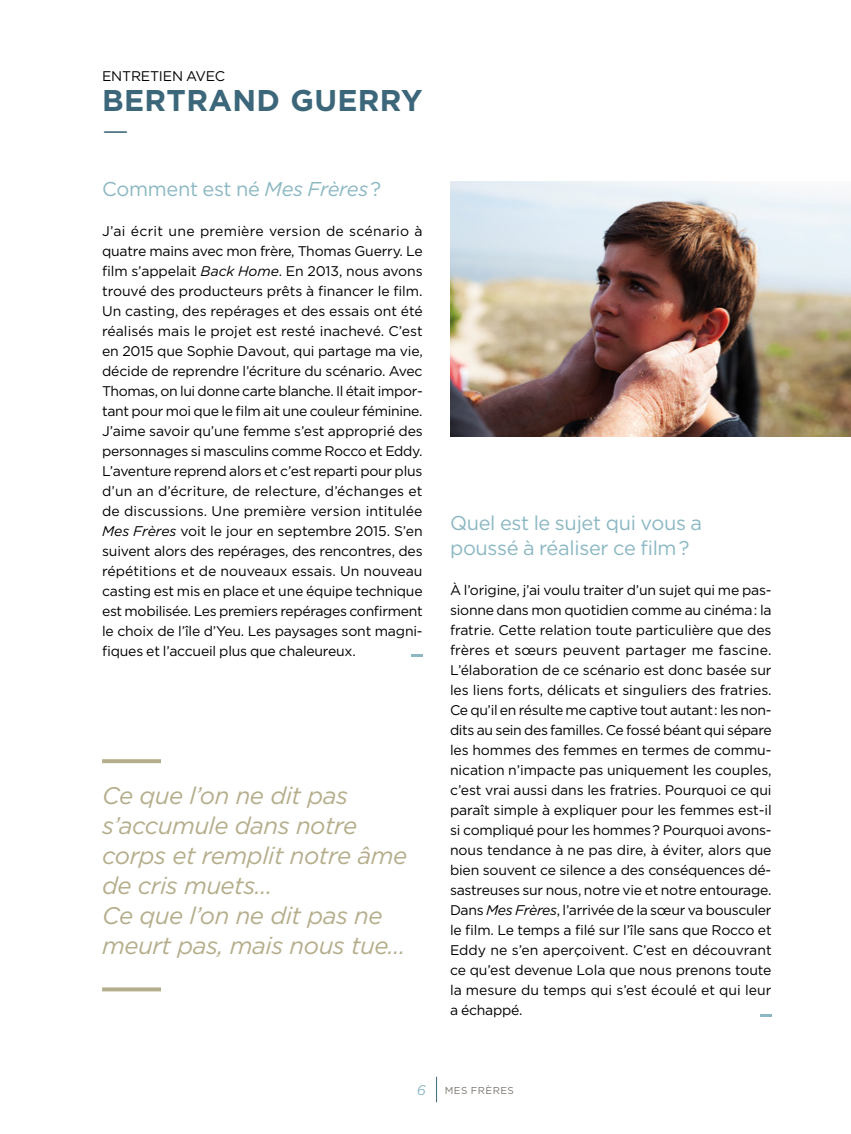
<style>
.page{position:relative;width:851px;height:1134px;background:#fff}
.page>*{position:absolute;margin:0;border:0;box-sizing:border-box;transform-origin:0 0}
.t1{font:700 30px "Gotham";letter-spacing:.01em;color:#3c6679}
.t2{font:300 30px "Gotham";color:#3c6679}
.t3{font:italic 24px/30px "Gotham";letter-spacing:-.02em;color:#b5ae8c}
.t4{font:20px/25px "Gotham";letter-spacing:-.015em;color:#8cb8c3}
.t5{font:14px/20px "Gotham";letter-spacing:-.015em;color:#000;text-align:justify}
.t6{font:italic 14px "Gotham";color:#8cb8c3}
.t7{font:10px "Gotham";letter-spacing:.045em;color:#7c766f}
.s1{font-style:italic}
</style>
<div class="page">
<svg style="left:436px;top:1077px;width:1px;height:25px"></svg>
<img style="left:450px;top:181px;width:400px;height:256px">
<svg style="left:102px;top:759px;width:59px;height:4px"></svg>
<svg style="left:102px;top:987px;width:59px;height:4px"></svg>
<svg style="left:411px;top:654px;width:11px;height:3px"></svg>
<svg style="left:760px;top:1014px;width:11px;height:3px"></svg>
<p class="t5" style="left:102px;top:65px;width:125px">ENTRETIEN AVEC</p>
<h1 class="t1" style="left:102px;top:80px;width:322px">BERTRAND GUERRY</h1>
<h1 class="t2" style="left:102px;top:111px;width:28px">—</h1>
<h3 class="t4" style="left:102px;top:176px;width:280px">Comment est né <span class="s1">Mes Frères</span> ?</h3>
<p class="t5" style="left:102px;top:220px;width:322px">J’ai écrit une première version de scénario à quatre mains avec mon frère, Thomas Guerry. Le film s’appelait <span class="s1">Back Home</span>. En 2013, nous avons trouvé des producteurs prêts à financer le film.<br>Un casting, des repérages et des essais ont été réalisés mais le projet est resté inachevé. C’est en 2015 que Sophie Davout, qui partage ma vie, décide de reprendre l’écriture du scénario. Avec Thomas, on lui donne carte blanche. Il était impor&shy;tant pour moi que le film ait une couleur féminine.<br>J’aime savoir qu’une femme s’est approprié des personnages si masculins comme Rocco et Eddy.<br>L’aventure reprend alors et c’est reparti pour plus d’un an d’écriture, de relecture, d’échanges et de discussions. Une première version intitulée <span class="s1">Mes Frères</span> voit le jour en septembre 2015. S’en suivent alors des repérages, des rencontres, des répétitions et de nouveaux essais. Un nouveau casting est mis en place et une équipe technique est mobilisée. Les premiers repérages confirment le choix de l’île d’Yeu. Les paysages sont magni&shy;fiques et l’accueil plus que chaleureux.</p>
<h2 class="t3" style="left:102px;top:780px;width:307px">Ce que l’on ne dit pas s’accumule dans notre corps et remplit notre âme de cris muets…<br>Ce que l’on ne dit pas ne meurt pas, mais nous tue…</h2>
<h3 class="t4" style="left:450px;top:510px;width:253px">Quel est le sujet qui vous a poussé à réaliser ce film ?</h3>
<p class="t5" style="left:450px;top:580px;width:323px">À l’origine, j’ai voulu traiter d’un sujet qui me pas&shy;sionne dans mon quotidien comme au cinéma : la fratrie. Cette relation toute particulière que des frères et sœurs peuvent partager me fascine.<br>L’élaboration de ce scénario est donc basée sur les liens forts, délicats et singuliers des fratries.<br>Ce qu’il en résulte me captive tout autant : les non&shy;dits au sein des familles. Ce fossé béant qui sépare les hommes des femmes en termes de commu&shy;nication n’impacte pas uniquement les couples, c’est vrai aussi dans les fratries. Pourquoi ce qui paraît simple à expliquer pour les femmes est-il si compliqué pour les hommes ? Pourquoi avons&shy;nous tendance à ne pas dire, à éviter, alors que bien souvent ce silence a des conséquences dé&shy;sastreuses sur nous, notre vie et notre entourage.<br>Dans <span class="s1">Mes Frères</span>, l’arrivée de la sœur va bousculer le film. Le temps a filé sur l’île sans que Rocco et Eddy ne s’en aperçoivent. C’est en découvrant ce qu’est devenue Lola que nous prenons toute la mesure du temps qui s’est écoulé et qui leur a échappé.</p>
<p class="t6" style="left:416px;top:1081px;width:10px">6</p>
<p class="t7" style="left:444px;top:1083px;width:71px">MES FRÈRES</p>
</div>
